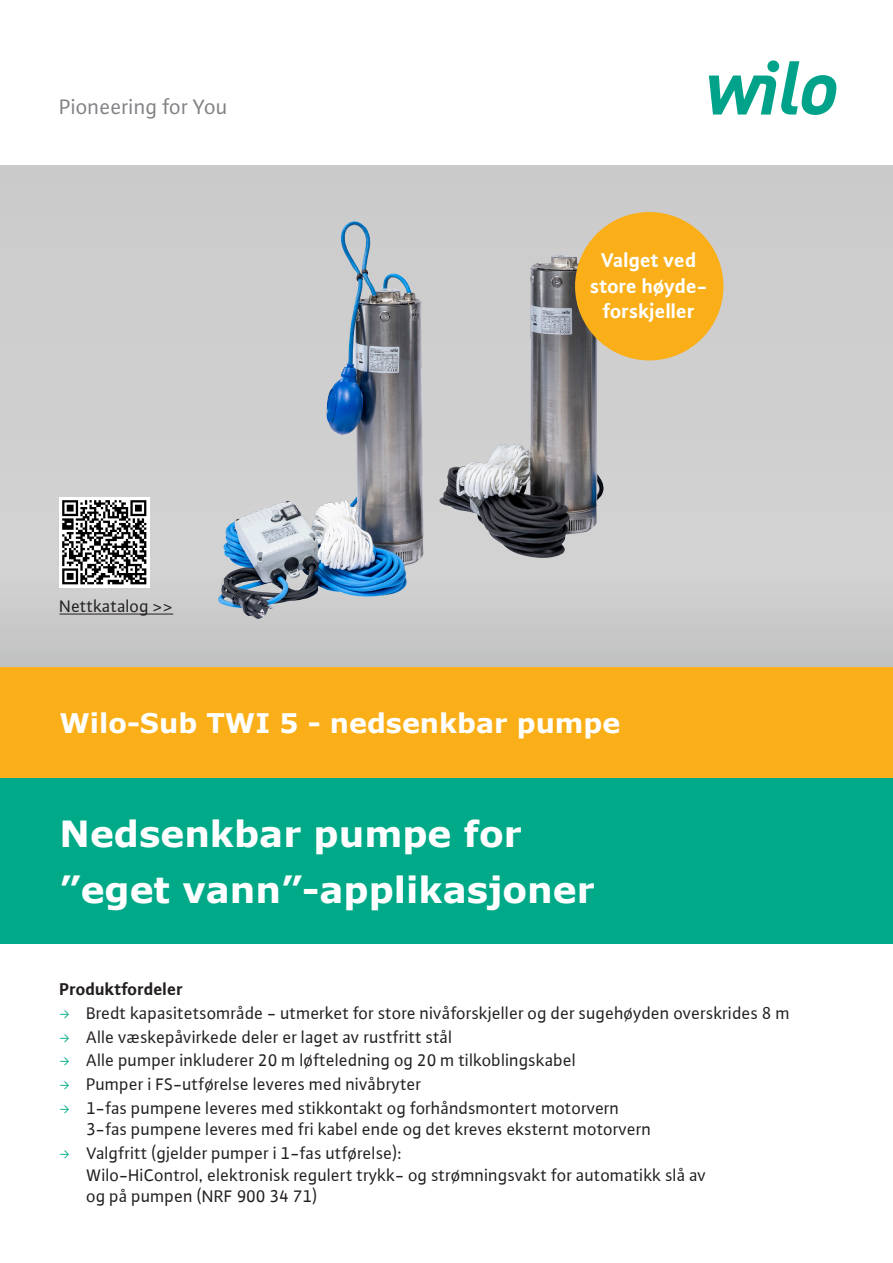
<style>
.page{position:relative;width:893px;height:1263px;background:#fff}
.page>*{position:absolute;margin:0;border:0;box-sizing:border-box;transform-origin:0 0}
._1Title_Wilogreen{font:700 36px "Verdana";color:#fff}
._1Title_Wilogreen-2{font:700 27px "Verdana";color:#fff}
.t1{font:22.2px "WILO Plus FM";color:#808285}
.Typ{font:700 21px "WILO Plus Global";color:#fff}
.UnorderedList-li{font:18px/21.6px "WILO Plus Global";color:#231f20}
.Paragraph-h1{font:700 18px "WILO Plus Global";color:#231f20}
.s1{font-family:"WILO Pict";font-size:14.25px;color:#0a8}
</style>
<div class="page">
<img style="left:0;top:166px;width:893px;height:502px">
<img style="left:216px;top:221px;width:203px;height:398px">
<svg style="left:709px;top:61px;width:127px;height:54px"></svg>
<div style="left:767px;top:60px;width:12px;height:12px;background:#00a38a;border-radius:50%"></div>
<hr style="left:60px;top:614px;width:113px;height:1px;background:#231f20">
<div style="left:0;top:767px;width:893px;height:177px;background:#0a8"></div>
<div style="left:0;top:668px;width:893px;height:110px;background:#faaf18"></div>
<img style="left:439px;top:245px;width:165px;height:316px">
<div style="left:575px;top:212px;width:148px;height:148px;background:#faaf18;border-radius:50%"></div>
<img style="left:60px;top:497px;width:90px;height:91px">
<p class="t1" style="left:60px;top:92px;width:170px">Pioneering for You</p>
<p class="UnorderedList-li" style="left:60px;top:595px;width:115px">Nettkatalog &gt;&gt;</p>
<p class="Typ" style="left:601px;top:247px;width:97px">Valget ved</p>
<p class="Typ" style="left:590px;top:273px;width:119px">store høyde-</p>
<p class="Typ" style="left:603px;top:298px;width:93px">forskjeller</p>
<p class="_1Title_Wilogreen-2" style="left:60px;top:704px;width:562px">Wilo-Sub TWI 5 - nedsenkbar pumpe</p>
<p class="_1Title_Wilogreen" style="left:60px;top:809px;width:464px">Nedsenkbar pumpe for</p>
<p class="_1Title_Wilogreen" style="left:60px;top:864px;width:537px">”eget vann”-applikasjoner</p>
<p class="Paragraph-h1" style="left:60px;top:978px;width:125px">Produktfordeler</p>
<p class="UnorderedList-li" style="left:60px;top:1002px;width:732px"><span class="s1">ƒ</span> Bredt kapasitetsområde - utmerket for store nivåforskjeller og der sugehøyden overskrides 8 m</p>
<p class="UnorderedList-li" style="left:60px;top:1025px;width:394px"><span class="s1">ƒ</span> Alle væskepåvirkede deler er laget av rustfritt stål</p>
<p class="UnorderedList-li" style="left:60px;top:1049px;width:518px"><span class="s1">ƒ</span> Alle pumper inkluderer 20 m løfteledning og 20 m tilkoblingskabel</p>
<p class="UnorderedList-li" style="left:60px;top:1073px;width:364px"><span class="s1">ƒ</span> Pumper i FS-utførelse leveres med nivåbryter</p>
<p class="UnorderedList-li" style="left:87px;top:1097px;width:566px;text-indent:-27px"><span class="s1">ƒ</span> 1-fas pumpene leveres med stikkontakt og forhåndsmontert motorvern<br>3-fas pumpene leveres med fri kabel ende og det kreves eksternt motorvern</p>
<p class="UnorderedList-li" style="left:87px;top:1142px;width:621px;text-indent:-27px"><span class="s1">ƒ</span> Valgfritt (gjelder pumper i 1-fas utførelse):<br>Wilo-HiControl, elektronisk regulert trykk- og strømningsvakt for automatikk slå av og på pumpen (NRF 900 34 71)</p>
</div>
